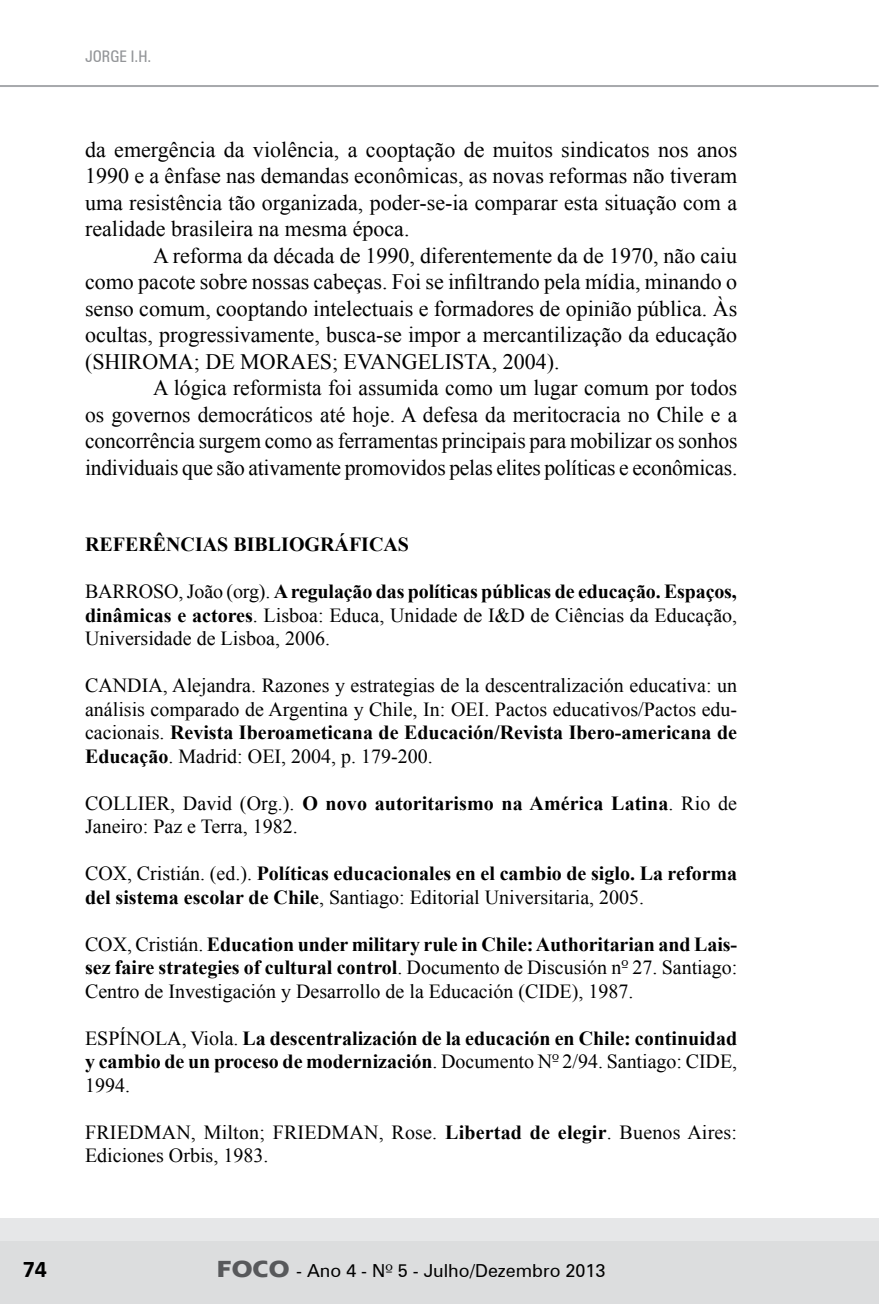
<style>
.page{position:relative;width:879px;height:1304px;background:#fff}
.page>*{position:absolute;margin:0;border:0;box-sizing:border-box;transform-origin:0 0}
.t1{font:700 24px "Calibri";color:#000}
.t2{font:22px/26.4px "Times New Roman";color:#000;text-align:justify}
.t3{font:20px/23.6px "Times New Roman";color:#000;text-align:justify}
.t4{font:700 20px/23.4px "Times New Roman";color:#000}
.t5{font:18px "Zurich BT";color:#000}
.t6{font:condensed 16px "Zurich BT";color:#939598}
.s1{font-weight:700}
.s2{font-weight:400}
.s3{font-family:"Zapf Humanist 601 BT";font-size:17px}
.s4{font-family:"Zapf Humanist 601 BT";font-weight:400;font-size:17px}
.s5{font-family:"Erie";font-weight:700;font-size:24px;color:#58595b}
.s6{font-family:"Zapf Humanist 601 BT"}
</style>
<div class="page">
<div style="left:0;top:1218px;width:878px;height:27px;background:#e6e7e8"></div>
<div style="left:0;top:1242px;width:879px;height:62px;background:#dcddde"></div>
<hr style="left:0;top:85px;width:878px;height:2px;background:#a7a9ac">
<p class="t6" style="left:85px;top:47px;width:68px">JORGE I.H.</p>
<p class="t2" style="left:85px;top:136px;width:654px">da emergência da violência, a cooptação de muitos sindicatos nos anos 1990 e a ênfase nas demandas econômicas, as novas reformas não tiveram uma resistência tão organizada, poder-se-ia comparar esta situação com a realidade brasileira na mesma época.</p>
<p class="t2" style="left:85px;top:242px;width:654px;text-indent:68px">A reforma da década de 1990, diferentemente da de 1970, não caiu como pacote sobre nossas cabeças. Foi se infiltrando pela mídia, minando o senso comum, cooptando intelectuais e formadores de opinião pública. Às ocultas, progressivamente, busca-se impor a mercantilização da educação (SHIROMA; DE MORAES; EVANGELISTA, 2004).</p>
<p class="t2" style="left:85px;top:375px;width:654px;text-indent:68px">A lógica reformista foi assumida como um lugar comum por todos os governos democráticos até hoje. A defesa da meritocracia no Chile e a concorrência surgem como as ferramentas principais para mobilizar os sonhos individuais que são ativamente promovidos pelas elites políticas e econômicas.</p>
<p class="t4" style="left:85px;top:532px;width:322px">Referências bibliográficas</p>
<p class="t3" style="left:85px;top:579px;width:654px">BARROSO, João (org). <span class="s1">A regulação das políticas públicas de educação. Espaços, dinâmicas e actores</span>. Lisboa: Educa, Unidade de I&amp;D de Ciências da Educação, Universidade de Lisboa, 2006.</p>
<p class="t3" style="left:85px;top:673px;width:654px">CANDIA, Alejandra. Razones y estrategias de la descentralización educativa: un análisis comparado de Argentina y Chile, In: OEI. Pactos educativos/Pactos edu&shy;cacionais. <span class="s1">Revista Iberoameticana de Educación/Revista Ibero-americana de Educação</span>. Madrid: OEI, 2004, p. 179-200.</p>
<p class="t3" style="left:85px;top:791px;width:653px">COLLIER, David (Org.). <span class="s1">O novo autoritarismo na América Latina</span>. Rio de<br>Janeiro: Paz e Terra, 1982.</p>
<p class="t4" style="left:85px;top:861px;width:654px"><span class="s2">COX, Cristián. (ed.).</span> Políticas educacionales en el cambio de siglo. La reforma del sistema escolar de Chile<span class="s2">, Santiago: Editorial Universitaria, 2005.</span></p>
<p class="t3" style="left:85px;top:932px;width:654px">COX, Cristián. <span class="s1">Education under military rule in Chile: Authoritarian and Lais&shy;sez faire strategies of cultural control</span>. Documento de Discusión n<span class="s3">º</span> 27. Santiago:<br>Centro de Investigación y Desarrollo de la Educación (CIDE), 1987.</p>
<p class="t4" style="left:85px;top:1026px;width:653px;text-align:justify"><span class="s2">ESPÍNOLA, Viola.</span> La descentralización de la educación en Chile: continuidad y cambio de un proceso de modernización<span class="s2">. Documento N</span><span class="s4">º</span> <span class="s2">2/94. Santiago: CIDE, 1994.</span></p>
<p class="t3" style="left:85px;top:1120px;width:653px">FRIEDMAN, Milton; FRIEDMAN, Rose. <span class="s1">Libertad de elegir</span>. Buenos Aires:<br>Ediciones Orbis, 1983.</p>
<p class="t1" style="left:23px;top:1253px;width:26px">74</p>
<p class="t5" style="left:217px;top:1260px;width:390px"><span class="s5">FOCO</span> - Ano 4 - N<span class="s6">º</span> 5 - Julho/Dezembro 2013</p>
</div>
